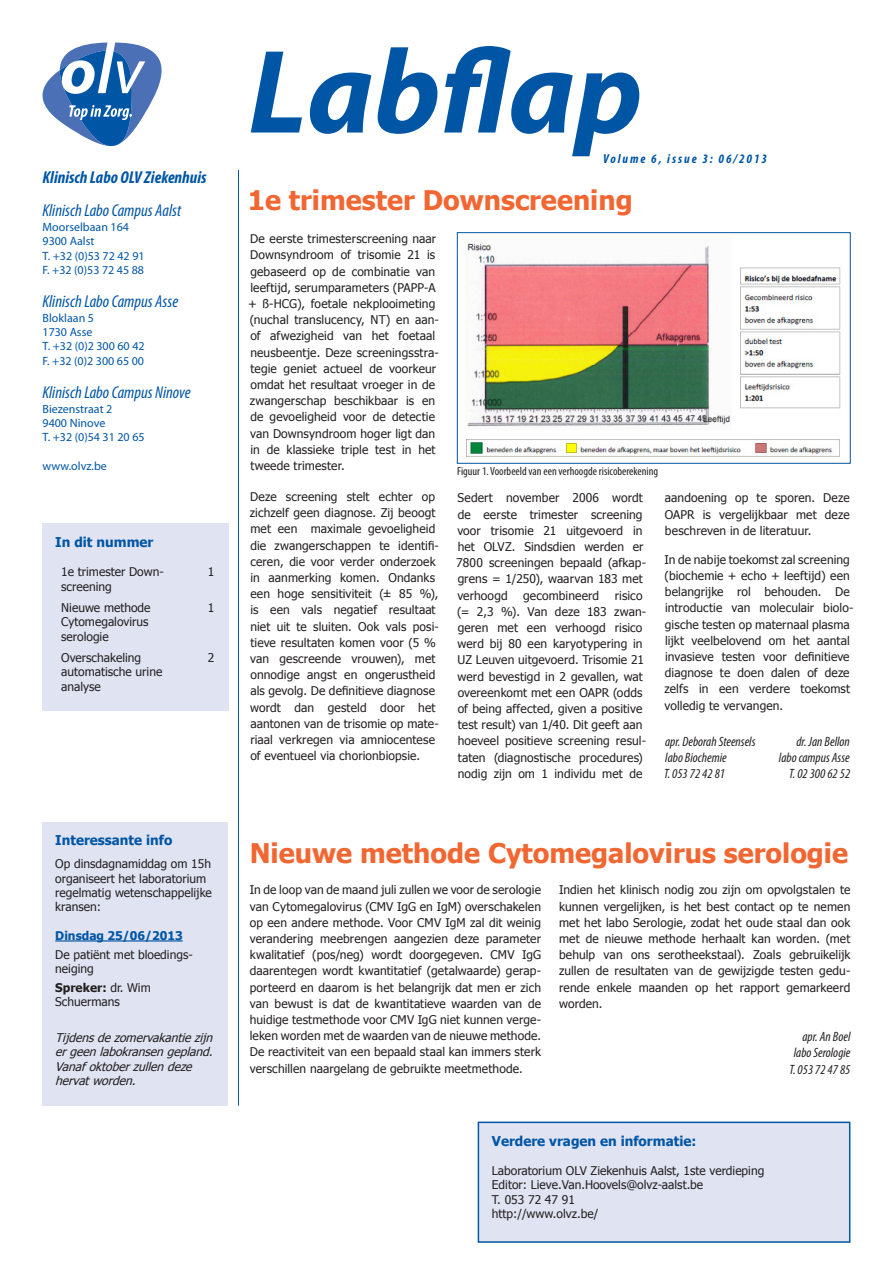
<style>
.page{position:relative;width:893px;height:1263px;background:#fff}
.page>*{position:absolute;margin:0;border:0;box-sizing:border-box;transform-origin:0 0}
.t1{font:italic 700 120px "Myriad Pro";color:#0155a5}
.Artikel_-_Titel{font:700 27px "Tahoma";color:#f26631}
.t2{font:italic condensed 17.25px "Myriad Pro";color:#0155a5}
.t3{font:italic 700 condensed 17.25px "Myriad Pro";color:#0155a5}
.Auteur{font:italic condensed 13.5px/16.2px "Myriad Pro";color:#231f20;text-align:right}
.t4{font:700 13.5px "Tahoma";color:#0155a5}
.t5{font:italic 700 condensed 12.9px "Myriad Pro";letter-spacing:.15em;color:#0155a5}
.Artikel_-_Tekst{font:12px/16.2px "Tahoma";letter-spacing:.005em;color:#231f20}
.t6{font:12px/14.4px "Myriad Pro";color:#0155a5}
.t7{font:italic 12px/14.4px "Tahoma";color:#231f20}
.t8{font:700 12px "Tahoma";color:#0155a5}
.Figuur_-_Onderschrif{font:condensed 11.7px "Myriad Pro";color:#231f20}
.s1{font-weight:700}
</style>
<div class="page">
<div style="left:43px;top:523px;width:186px;height:187px;background:#e0e4f2"></div>
<svg style="left:42px;top:43px;width:120px;height:103px"></svg>
<hr style="left:238px;top:170px;width:1px;height:936px;background:#0155a5">
<div style="left:43px;top:822px;width:185px;height:284px;background:#e0e4f2"></div>
<hr style="left:55px;top:940px;width:128px;height:1px;background:#0155a5">
<div style="left:478px;top:1122px;width:372px;height:120px;background:#e0e4f2"></div>
<div style="left:478px;top:1121px;width:372px;height:122px;border:2px solid #0155a5"></div>
<img style="left:465px;top:240px;width:376px;height:217px">
<div style="left:457px;top:232px;width:393px;height:231px;border:1px solid #0155a5"></div>
<p class="t3" style="left:43px;top:167px;width:166px">Klinisch Labo OLV Ziekenhuis</p>
<p class="t2" style="left:43px;top:200px;width:140px">Klinisch Labo Campus Aalst</p>
<p class="t6" style="left:43px;top:219px;width:88px">Moorselbaan 164<br>9300 Aalst</p>
<p class="t6" style="left:43px;top:248px;width:104px">T. +32 (0)53 72 42 91</p>
<p class="t6" style="left:43px;top:263px;width:103px">F. +32 (0)53 72 45 88</p>
<p class="t2" style="left:43px;top:291px;width:137px">Klinisch Labo Campus Asse</p>
<p class="t6" style="left:43px;top:310px;width:53px">Bloklaan 5<br>1730 Asse</p>
<p class="t6" style="left:43px;top:339px;width:104px">T. +32 (0)2 300 60 42</p>
<p class="t6" style="left:43px;top:353px;width:103px">F. +32 (0)2 300 65 00</p>
<p class="t2" style="left:43px;top:382px;width:150px">Klinisch Labo Campus Ninove</p>
<p class="t6" style="left:43px;top:401px;width:71px">Biezenstraat 2<br>9400 Ninove</p>
<p class="t6" style="left:43px;top:430px;width:104px">T. +32 (0)54 31 20 65</p>
<p class="t6" style="left:43px;top:459px;width:66px">www.olvz.be</p>
<p class="t4" style="left:55px;top:532px;width:100px">In dit nummer</p>
<p class="Artikel_-_Tekst" style="left:61px;top:564px;width:104px;line-height:14.4px">1e trimester Down&shy;screening</p>
<p class="Artikel_-_Tekst" style="left:208px;top:563px;width:8px">1</p>
<p class="Artikel_-_Tekst" style="left:61px;top:600px;width:91px;line-height:14.4px">Nieuwe methode<br>Cytomegalovirus serologie</p>
<p class="Artikel_-_Tekst" style="left:208px;top:599px;width:8px">1</p>
<p class="Artikel_-_Tekst" style="left:61px;top:650px;width:103px;line-height:14.4px">Overschakeling automatische urine analyse</p>
<p class="Artikel_-_Tekst" style="left:208px;top:649px;width:8px">2</p>
<p class="t4" style="left:55px;top:831px;width:119px">Interessante info</p>
<p class="Artikel_-_Tekst" style="left:55px;top:856px;width:158px;line-height:14.4px">Op dinsdagnamiddag om 15h organiseert het laboratorium regelmatig wetenschappelijke kransen:</p>
<p class="t8" style="left:55px;top:927px;width:129px">Dinsdag 25/06/2013</p>
<p class="Artikel_-_Tekst" style="left:55px;top:946px;width:139px;line-height:14.4px">De patiënt met bloedings&shy;neiging</p>
<p class="Artikel_-_Tekst" style="left:55px;top:980px;width:97px;line-height:14.4px"><span class="s1">Spreker:</span> dr. Wim<br>Schuermans</p>
<p class="t7" style="left:55px;top:1030px;width:163px">Tijdensdezomervakantiezij n ergeenlabokransengepland.<br>Vanafoktoberzullendeze hervatworden.</p>
<p class="t1" style="left:248px;top:14px;width:396px">Labflap</p>
<p class="t5" style="left:603px;top:151px;width:166px">Volume 6, issue 3: 06/2013</p>
<p class="Artikel_-_Titel" style="left:248px;top:181px;width:386px">1e trimester Downscreening</p>
<p class="Artikel_-_Tekst" style="left:248px;top:230px;width:192px">De eerste trimesterscreening naar<br>Downsyndroom of trisomie 21 is gebaseerd op de combinatie van leeftijd, serumparameters (PAPP-A + ß-HCG), foetale nekplooimeting (nuchal translucency, NT) en aan&shy;of afwezigheid van het foetaal neusbeentje. Deze screeningsstra&shy;tegie geniet actueel de voorkeur omdat het resultaat vroeger in de zwangerschap beschikbaar is en de gevoeligheid voor de detectie van Downsyndroom hoger ligt dan in de klassieke triple test in het tweede trimester.</p>
<p class="Artikel_-_Tekst" style="left:250px;top:488px;width:190px">Deze screening stelt echter op zichzelf geen diagnose. Zij beoogt met een maximale gevoeligheid die zwangerschappen te identifi&shy;ceren, die voor verder onderzoek in aanmerking komen. Ondanks een hoge sensitiviteit (± 85 %), is een vals negatief resultaat niet uit te sluiten. Ook vals posi&shy;tieve resultaten komen voor (5 % van gescreende vrouwen), met onnodige angst en ongerustheid als gevolg. De definitieve diagnose wordt dan gesteld door het aantonen van de trisomie op mate&shy;riaal verkregen via amniocentese of eventueel via chorionbiopsie.</p>
<p class="Artikel_-_Tekst" style="left:456px;top:489px;width:191px">Sedert november 2006 wordt de eerste trimester screening voor trisomie 21 uitgevoerd in het OLVZ. Sindsdien werden er<br>7800 screeningen bepaald (afkap&shy;grens = 1/250), waarvan 183 met verhoogd</p>
<p class="Figuur_-_Onderschrif" style="left:457px;top:464px;width:202px">Figuur 1. Voorbeeld van een verhoogde risicoberekening</p>
<p class="Artikel_-_Tekst" style="left:665px;top:489px;width:186px;text-align:justify">aandoening op te sporen. Deze OAPR is vergelijkbaar met deze beschreven in de literatuur.</p>
<p class="Artikel_-_Tekst" style="left:664px;top:551px;width:191px">In de nabije toekomst zal screening (biochemie + echo + leeftijd) een belangrijke rol behouden. De introductie van moleculair biolo&shy;gische testen op maternaal plasma lijkt veelbelovend om het aantal invasieve testen voor definitieve diagnose te doen dalen of deze zelfs in een verdere toekomst volledig te vervangen.</p>
<p class="Auteur" style="left:665px;top:733px;width:92px">apr. Deborah Steensels</p>
<p class="Auteur" style="left:665px;top:749px;width:63px">labo Biochemie</p>
<p class="Auteur" style="left:664px;top:765px;width:62px">T. 053 72 42 81</p>
<p class="Artikel_-_Tekst" style="left:523px;top:586px;width:78px">gecombineerd</p>
<p class="Artikel_-_Tekst" style="left:457px;top:586px;width:190px;text-indent:158px">risico (= 2,3 %). Van deze 183 zwan&shy;geren met een verhoogd risico werd bij 80 een karyotypering in<br>UZ Leuven uitgevoerd. Trisomie 21 werd bevestigd in 2 gevallen, wat overeenkomt met een OAPR (odds of being affected, given a positive test result) van 1/40. Dit geeft aan hoeveel positieve screening resul&shy;taten (diagnostische procedures) nodig zijn om 1 individu met de</p>
<p class="Auteur" style="left:796px;top:733px;width:55px">dr. Jan Bellon</p>
<p class="Auteur" style="left:779px;top:749px;width:72px">labo campus Asse</p>
<p class="Auteur" style="left:789px;top:765px;width:62px">T. 02 300 62 52</p>
<p class="Artikel_-_Titel" style="left:250px;top:835px;width:600px">Nieuwe methode Cytomegalovirus serologie</p>
<p class="Artikel_-_Tekst" style="left:250px;top:881px;width:293px;text-align:justify">In de loop van de maand juli zullen we voor de serologie van Cytomegalovirus (CMV IgG en IgM) overschakelen op een andere methode. Voor CMV IgM zal dit weinig verandering meebrengen aangezien deze parameter kwalitatief (pos/neg) wordt doorgegeven. CMV IgG daarentegen wordt kwantitatief (getalwaarde) gerap&shy;porteerd en daarom is het belangrijk dat men er zich van bewust is dat de kwantitatieve waarden van de huidige testmethode voor CMV IgG niet kunnen verge&shy;leken worden met de waarden van de nieuwe methode.<br>De reactiviteit van een bepaald staal kan immers sterk verschillen naargelang de gebruikte meetmethode.</p>
<p class="Artikel_-_Tekst" style="left:559px;top:881px;width:293px;text-align:justify">Indien het klinisch nodig zou zijn om opvolgstalen te kunnen vergelijken, is het best contact op te nemen met het labo Serologie, zodat het oude staal dan ook met de nieuwe methode herhaalt kan worden. (met behulp van ons serotheekstaal). Zoals gebruikelijk zullen de resultaten van de gewijzigde testen gedu&shy;rende enkele maanden op het rapport gemarkeerd worden.</p>
<p class="Auteur" style="left:789px;top:1028px;width:62px">apr. An Boel labo Serologie<br>T. 053 72 47 85</p>
<p class="t4" style="left:492px;top:1132px;width:206px">Verdere vragen en informatie:</p>
<p class="Artikel_-_Tekst" style="left:492px;top:1162px;width:274px">Laboratorium OLV Ziekenhuis Aalst, 1ste verdieping</p>
<p class="Artikel_-_Tekst" style="left:492px;top:1176px;width:213px">Editor: Lieve.Van.Hoovels@olvz-aalst.be</p>
<p class="Artikel_-_Tekst" style="left:492px;top:1191px;width:85px">T. 053 72 47 91</p>
<p class="Artikel_-_Tekst" style="left:492px;top:1205px;width:108px">http://www.olvz.be/</p>
</div>
